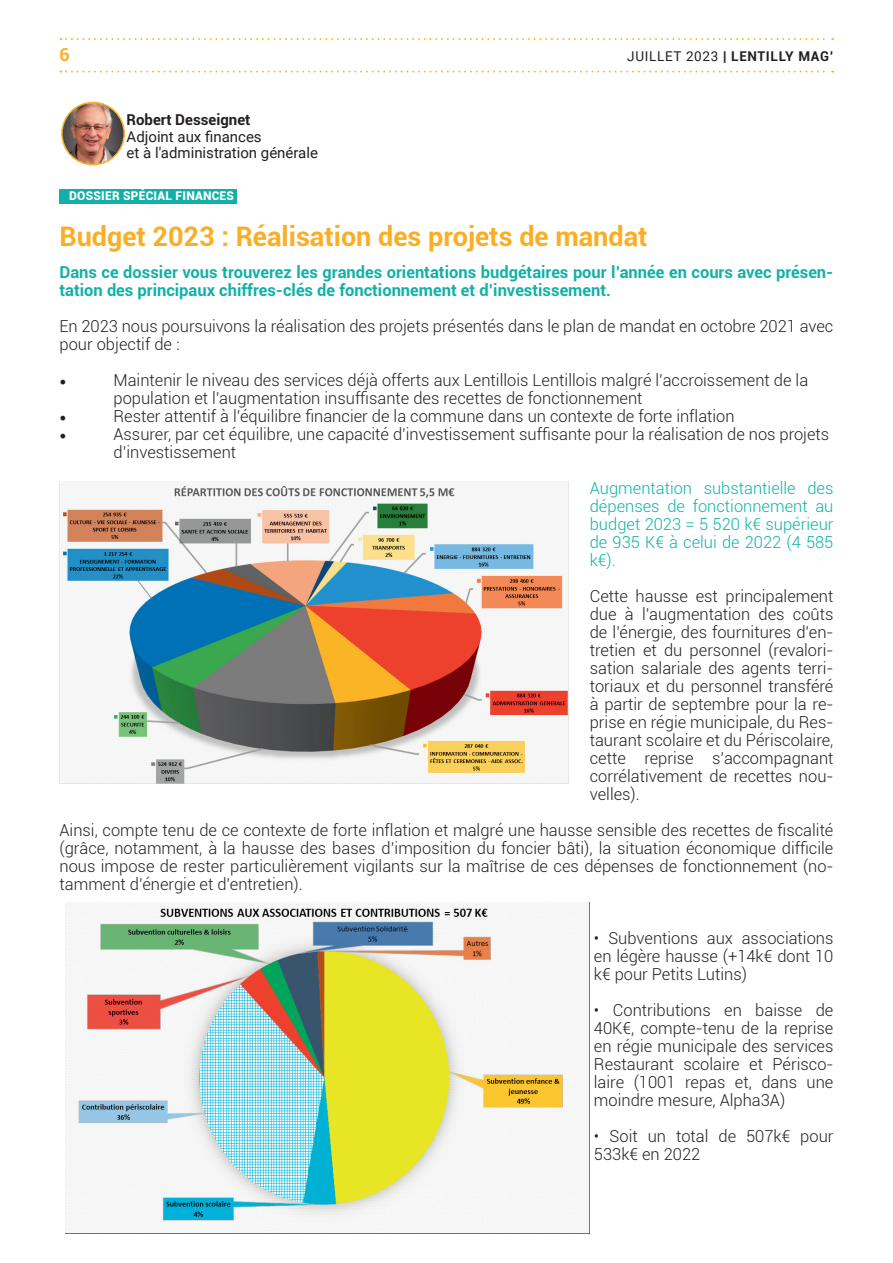
<style>
.page{position:relative;width:893px;height:1263px;background:#fff}
.page>*{position:absolute;margin:0;border:0;box-sizing:border-box;transform-origin:0 0}
.t1{font:700 27px "Roboto";color:#faae25}
.t2{font:18px "Minion Pro";color:#231f20}
.t3{font:700 18px "Roboto";color:#fab127}
.t4{font:300 16.5px/18px "Roboto";color:#231f20}
.t5{font:700 16.5px/18px "Roboto";color:#11b1a8}
.t6{font:300 16.5px/18px "Roboto";color:#0db2a9;text-align:justify}
.t7{font:15px "Roboto";color:#231f20}
.t8{font:700 15px "Roboto";color:#231f20}
.t9{font:700 13.5px "Roboto";letter-spacing:.05em;color:#231f20}
.t10{font:900 12px "Roboto";letter-spacing:.02em;color:#fff}
.s1{font-weight:400}
</style>
<div class="page">
<svg style="left:60px;top:38px;width:773px;height:2px"></svg>
<svg style="left:60px;top:71px;width:773px;height:2px"></svg>
<img style="left:62px;top:102px;width:62px;height:63px;border-radius:31px">
<div style="left:61px;top:102px;width:64px;height:63px;border:2px solid #fab127;border-radius:50%"></div>
<div style="left:60px;top:189px;width:177px;height:14px;background:#12b0a9"></div>
<img style="left:65px;top:903px;width:525px;height:330px">
<img style="left:60px;top:482px;width:508px;height:301px">
<p class="t3" style="left:60px;top:41px;width:12px">6</p>
<p class="t9" style="left:627px;top:46px;width:208px"><span class="s1">JUILLET 2023</span> | LENTILLY MAG’</p>
<p class="t8" style="left:127px;top:109px;width:125px">Robert Desseignet</p>
<p class="t7" style="left:127px;top:126px;width:137px">Adjoint aux finances</p>
<p class="t7" style="left:127px;top:142px;width:193px">et à l'administration générale</p>
<p class="t10" style="left:69px;top:187px;width:166px">DOSSIER SPÉCIAL FINANCES</p>
<p class="t1" style="left:60px;top:217px;width:590px">Budget 2023 : Réalisation des projets de mandat</p>
<p class="t5" style="left:60px;top:262px;width:775px">Dans ce dossier vous trouverez les grandes orientations budgétaires pour l’année en cours avec présen&shy;tation des principaux chiffres-clés de fonctionnement et d’investissement.</p>
<p class="t4" style="left:60px;top:316px;width:775px">En 2023 nous poursuivons la réalisation des projets présentés dans le plan de mandat en octobre 2021 avec pour objectif de :</p>
<p class="t2" style="left:60px;top:368px;width:9px">•</p>
<p class="t4" style="left:114px;top:370px;width:696px">Maintenir le niveau des services déjà offerts aux Lentillois Lentillois malgré l’accroissement de la population et l’augmentation insuffisante des recettes de fonctionnement</p>
<p class="t2" style="left:60px;top:404px;width:9px">•</p>
<p class="t4" style="left:114px;top:406px;width:623px">Rester attentif à l’équilibre financier de la commune dans un contexte de forte inflation</p>
<p class="t2" style="left:60px;top:422px;width:9px">•</p>
<p class="t4" style="left:114px;top:424px;width:717px">Assurer, par cet équilibre, une capacité d’investissement suffisante pour la réalisation de nos projets d’investissement</p>
<p class="t6" style="left:590px;top:479px;width:245px">Augmentation substantielle des dépenses de fonctionnement au budget 2023 = 5 520 k€ supérieur de 935 K€ à celui de 2022 (4 585 k€).</p>
<p class="t4" style="left:590px;top:587px;width:245px;text-align:justify">Cette hausse est principalement due à l’augmentation des coûts de l’énergie, des fournitures d’en&shy;tretien et du personnel (revalori&shy;sation salariale des agents terri&shy;toriaux et du personnel transféré à partir de septembre pour la re&shy;prise en régie municipale, du Res&shy;taurant scolaire et du Périscolaire, cette reprise s’accompagnant corrélativement de recettes nou&shy;velles).</p>
<p class="t4" style="left:60px;top:821px;width:775px;text-align:justify">Ainsi, compte tenu de ce contexte de forte inflation et malgré une hausse sensible des recettes de fiscalité (grâce, notamment, à la hausse des bases d’imposition du foncier bâti), la situation économique difficile nous impose de rester particulièrement vigilants sur la maîtrise de ces dépenses de fonctionnement (no&shy;tamment d’énergie et d’entretien).</p>
<p class="t4" style="left:594px;top:929px;width:241px;text-align:justify">• Subventions aux associations en légère hausse (+14k€ dont 10 k€ pour Petits Lutins)</p>
<p class="t4" style="left:594px;top:1001px;width:241px;text-align:justify">• Contributions en baisse de 40K€, compte-tenu de la reprise en régie municipale des services Restaurant scolaire et Périsco&shy;laire (1001 repas et, dans une moindre mesure, Alpha3A)</p>
<p class="t4" style="left:594px;top:1127px;width:241px">• Soit un total de 507k€ pour<br>533k€ en 2022</p>
</div>
